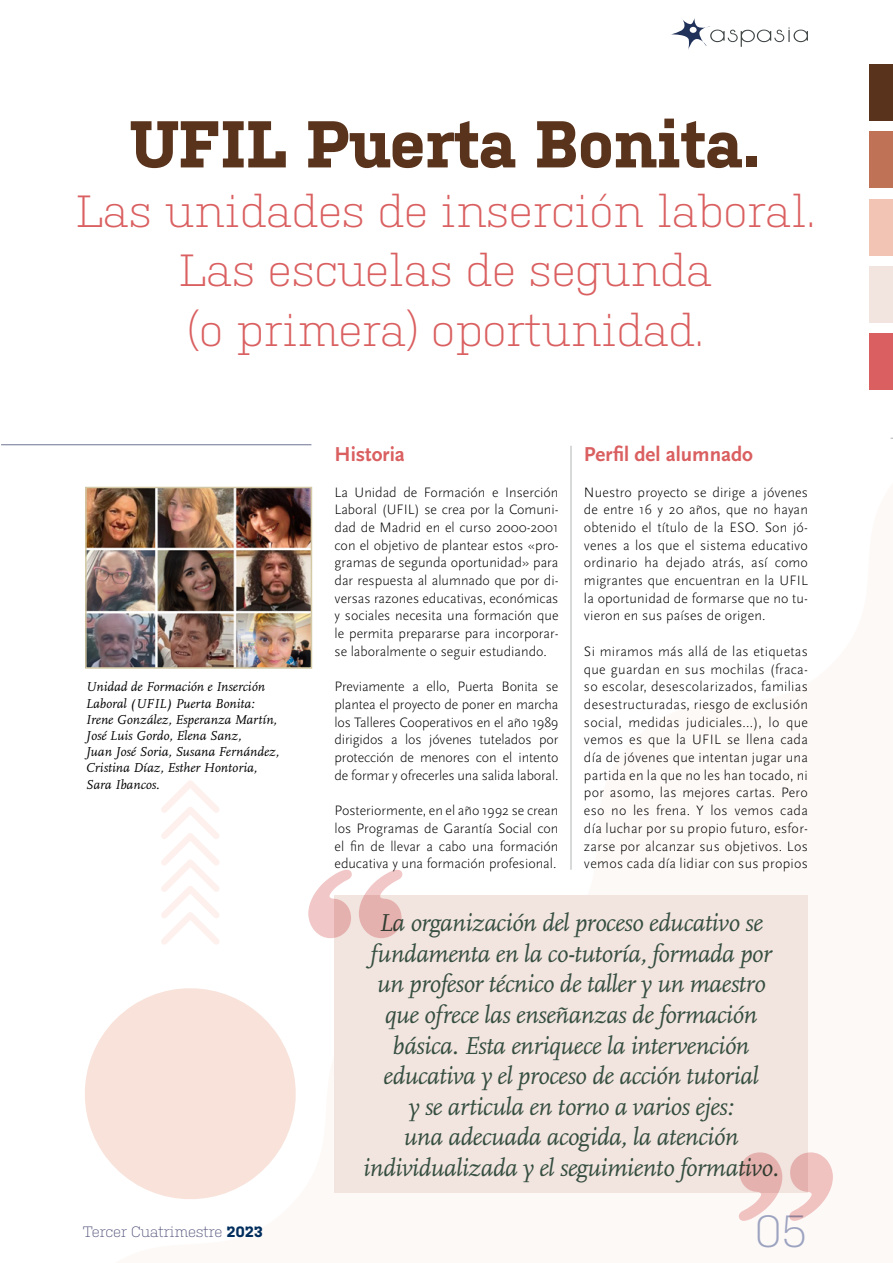
<style>
.page{position:relative;width:893px;height:1263px;background:#fff}
.page>*{position:absolute;margin:0;border:0;box-sizing:border-box;transform-origin:0 0}
.t1{font:700 66px "Kulturista";letter-spacing:-.01em;color:#59331c}
.t2{font:300 45px/59.4px "Kulturista";letter-spacing:-.01em;color:#da5f60;text-align:center}
.t3{font:300 45px "Kulturista";color:#9ca3c0}
.t4{font:italic 25.5px/30.6px "Scala Pro";letter-spacing:-.02em;color:#354e40;text-align:center}
.t5{font:700 21px "Scala Sans Pro";color:#da5f60}
.t6{font:300 15px "Kulturista";letter-spacing:-.02em;color:#57577f}
.t7{font:300 14.25px/17.7px "Scala Sans Pro";color:#000;text-align:justify}
.t8{font:italic 13.5px/16.2px "Scala Pro";color:#000}
.s1{font-weight:700;color:#012e5d}
</style>
<div class="page">
<svg style="left:671px;top:18px;width:137px;height:32px"></svg>
<div style="left:870px;top:64px;width:23px;height:57px;background:#59331c"></div>
<div style="left:870px;top:132px;width:23px;height:56px;background:#c07256"></div>
<div style="left:870px;top:199px;width:23px;height:57px;background:#f1c4b3"></div>
<div style="left:870px;top:266px;width:23px;height:57px;background:#f2e4df"></div>
<div style="left:870px;top:333px;width:23px;height:57px;background:#da5f60"></div>
<hr style="left:1px;top:444px;width:310px;height:1px;background:#6f7494">
<hr style="left:571px;top:446px;width:1px;height:424px;background:#b1b3b4">
<div style="left:334px;top:895px;width:474px;height:298px;background:#f2e4df"></div>
<svg style="left:359px;top:870px;width:43px;height:68px"></svg>
<svg style="left:308px;top:870px;width:44px;height:68px"></svg>
<svg style="left:739px;top:1152px;width:43px;height:69px"></svg>
<svg style="left:789px;top:1152px;width:44px;height:69px"></svg>
<svg style="left:85px;top:988px;width:211px;height:211px;fill:#f8e2da"></svg>
<svg style="left:161px;top:780px;width:58px;height:165px"></svg>
<img style="left:88px;top:490px;width:221px;height:176px">
<div style="left:85px;top:487px;width:227px;height:182px;border:2px solid #d3c9a4"></div>
<h1 class="t1" style="left:130px;top:106px;width:632px">UFIL Puerta Bonita.</h1>
<h2 class="t2" style="left:75px;top:178px;width:741px">Las unidades de inserción laboral.<br>Las escuelas de segunda<br>(o primera) oportunidad.</h2>
<p class="t8" style="left:86px;top:679px;width:195px">Unidad de Formación e Inserción<br>Laboral (UFIL) Puerta Bonita:<br>Irene González, Esperanza Martín,<br>José Luis Gordo, Elena Sanz,<br>Juan José Soria, Susana Fernández,<br>Cristina Díaz, Esther Hontoria,<br>Sara Ibancos.</p>
<h3 class="t5" style="left:334px;top:442px;width:72px">Historia</h3>
<p class="t7" style="left:334px;top:483px;width:225px">La Unidad de Formación e Inserción Laboral (UFIL) se crea por la Comuni&shy;dad de Madrid en el curso 2000-2001 con el objetivo de plantear estos «pro&shy;gramas de segunda oportunidad» para dar respuesta al alumnado que por di&shy;versas razones educativas, económicas y sociales necesita una formación que le permita prepararse para incorporar&shy;se laboralmente o seguir estudiando.</p>
<p class="t7" style="left:334px;top:678px;width:225px">Previamente a ello, Puerta Bonita se plantea el proyecto de poner en marcha los Talleres Cooperativos en el año 1989 dirigidos a los jóvenes tutelados por protección de menores con el intento de formar y ofrecerles una salida laboral.</p>
<p class="t7" style="left:334px;top:802px;width:225px">Posteriormente, en el año 1992 se crean los Programas de Garantía Social con el fin de llevar a cabo una formación educativa y una formación profesional.</p>
<h3 class="t5" style="left:584px;top:442px;width:171px">Perfil del alumnado</h3>
<p class="t7" style="left:584px;top:483px;width:225px">Nuestro proyecto se dirige a jóvenes de entre 16 y 20 años, que no hayan obtenido el título de la ESO. Son jó&shy;venes a los que el sistema educativo ordinario ha dejado atrás, así como migrantes que encuentran en la UFIL la oportunidad de formarse que no tu&shy;vieron en sus países de origen.</p>
<p class="t7" style="left:584px;top:642px;width:225px">Si miramos más allá de las etiquetas que guardan en sus mochilas (fraca&shy;so escolar, desescolarizados, familias desestructuradas, riesgo de exclusión social, medidas judiciales...), lo que vemos es que la UFIL se llena cada día de jóvenes que intentan jugar una partida en la que no les han tocado, ni por asomo, las mejores cartas. Pero eso no les frena. Y los vemos cada día luchar por su propio futuro, esfor&shy;zarse por alcanzar sus objetivos. Los vemos cada día lidiar con sus propios</p>
<p class="t4" style="left:363px;top:908px;width:417px">La organización del proceso educativo se fundamenta en la co-tutoría, formada por un profesor técnico de taller y un maestro que ofrece las enseñanzas de formación básica. Esta enriquece la intervención educativa y el proceso de acción tutorial<br>y se articula en torno a varios ejes:<br>una adecuada acogida, la atención individualizada y el seguimiento formativo.</p>
<p class="t6" style="left:83px;top:1221px;width:182px">Tercer Cuatrimestre <span class="s1">2023</span></p>
<h2 class="t3" style="left:754px;top:1199px;width:55px">05</h2>
</div>
